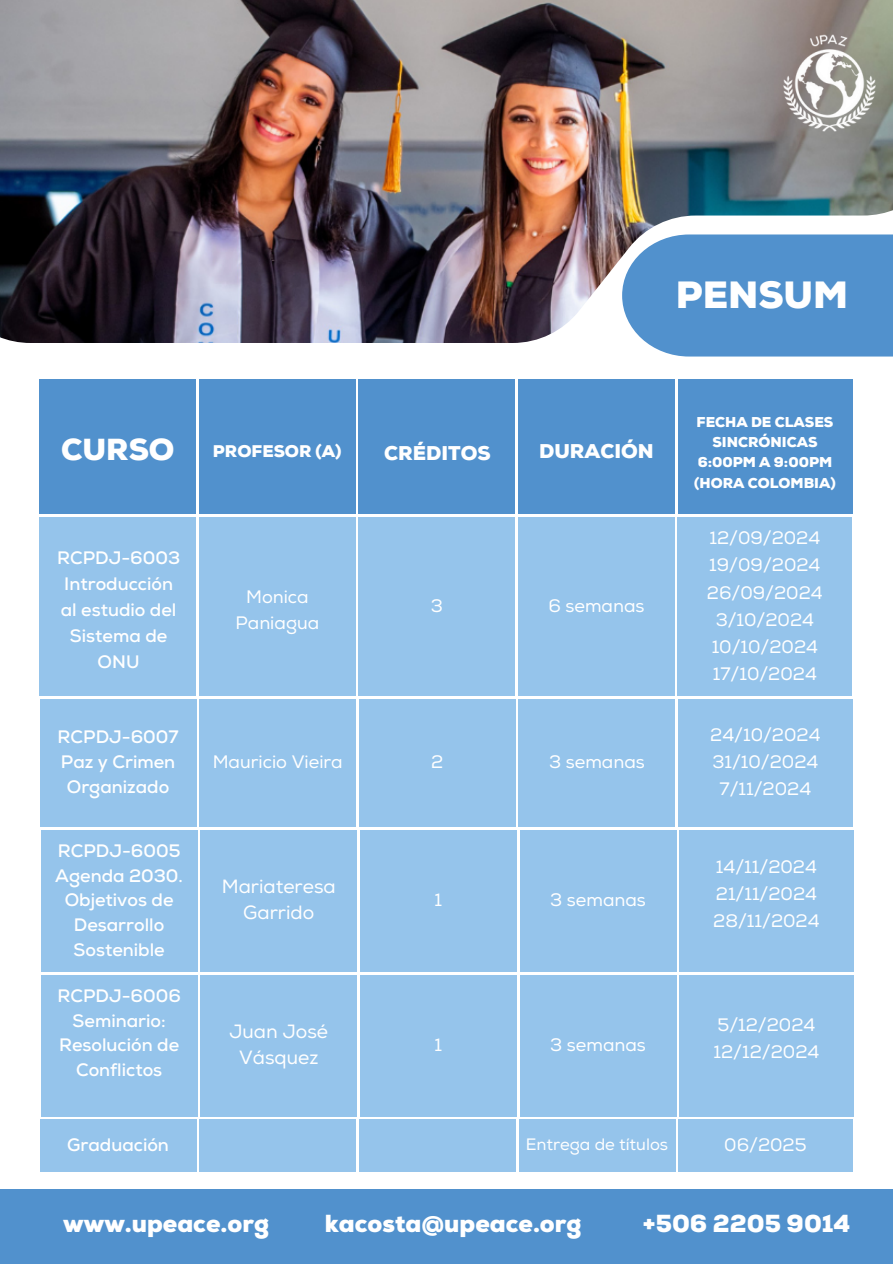
<style>
.page{position:relative;width:893px;height:1264px;background:#fff}
.page>*{position:absolute;margin:0;border:0;box-sizing:border-box;transform-origin:0 0}
.t1{font:900 37.8px "Nexa";color:#fff}
.t2{font:900 30.3px "Nexa";color:#fff}
.t3{font:900 24.6px "Nexa";color:#fff}
.t4{font:900 19.8px "Nexa";color:#fff}
.t5{font:19.2px/25.8px "Nexa";color:#fff;text-align:center}
.t6{font:18px/25.8px "Nexa";color:#fff;text-align:center}
.t7{font:700 18px/24.8px "Nexa";color:#fff;text-align:center}
.t8{font:900 16.8px "Nexa";color:#fff}
.t9{font:16.5px "Nexa";color:#fff}
.t10{font:900 14.25px/20.2px "Nexa";color:#fff;text-align:center}
</style>
<div class="page">
<div style="left:622px;top:234px;width:270px;height:122px;background:#5191cd"></div>
<div style="left:0;top:1189px;width:892px;height:74px;background:#5191cd"></div>
<div style="left:39px;top:517px;width:157px;height:179px;background:#95c4eb"></div>
<div style="left:199px;top:517px;width:156px;height:179px;background:#95c4eb"></div>
<div style="left:358px;top:517px;width:157px;height:179px;background:#95c4eb"></div>
<div style="left:518px;top:517px;width:156px;height:179px;background:#95c4eb"></div>
<div style="left:677px;top:517px;width:175px;height:179px;background:#95c4eb"></div>
<div style="left:39px;top:379px;width:157px;height:135px;background:#5191cd"></div>
<div style="left:199px;top:379px;width:156px;height:135px;background:#5191cd"></div>
<div style="left:359px;top:379px;width:156px;height:135px;background:#5191cd"></div>
<div style="left:518px;top:379px;width:156px;height:135px;background:#5191cd"></div>
<div style="left:677px;top:379px;width:175px;height:135px;background:#5191cd"></div>
<div style="left:40px;top:699px;width:156px;height:127px;background:#95c4eb"></div>
<div style="left:199px;top:699px;width:157px;height:127px;background:#95c4eb"></div>
<div style="left:359px;top:699px;width:156px;height:127px;background:#95c4eb"></div>
<div style="left:518px;top:699px;width:157px;height:127px;background:#95c4eb"></div>
<div style="left:678px;top:699px;width:174px;height:127px;background:#95c4eb"></div>
<div style="left:41px;top:830px;width:156px;height:141px;background:#95c4eb"></div>
<div style="left:200px;top:830px;width:157px;height:141px;background:#95c4eb"></div>
<div style="left:360px;top:830px;width:156px;height:141px;background:#95c4eb"></div>
<div style="left:519px;top:830px;width:157px;height:141px;background:#95c4eb"></div>
<div style="left:679px;top:830px;width:174px;height:141px;background:#95c4eb"></div>
<div style="left:41px;top:974px;width:156px;height:142px;background:#95c4eb"></div>
<div style="left:200px;top:974px;width:157px;height:142px;background:#95c4eb"></div>
<div style="left:360px;top:974px;width:156px;height:142px;background:#95c4eb"></div>
<div style="left:519px;top:974px;width:157px;height:142px;background:#95c4eb"></div>
<div style="left:679px;top:974px;width:174px;height:142px;background:#95c4eb"></div>
<div style="left:40px;top:1119px;width:156px;height:52px;background:#95c4eb"></div>
<div style="left:199px;top:1119px;width:157px;height:52px;background:#95c4eb"></div>
<div style="left:359px;top:1119px;width:156px;height:52px;background:#95c4eb"></div>
<div style="left:518px;top:1119px;width:157px;height:52px;background:#95c4eb"></div>
<div style="left:678px;top:1119px;width:174px;height:52px;background:#95c4eb"></div>
<img style="left:0;top:0;width:892px;height:343px">
<img style="left:778px;top:21px;width:102px;height:118px">
<p class="t1" style="left:675px;top:272px;width:174px">PENSUM</p>
<h6 class="t2" style="left:61px;top:432px;width:115px">CURSO</h6>
<p class="t8" style="left:213px;top:441px;width:130px">PROFESOR (A)</p>
<h6 class="t4" style="left:384px;top:441px;width:108px">CRÉDITOS</h6>
<h6 class="t4" style="left:539px;top:440px;width:116px">DURACIÓN</h6>
<h6 class="t7" style="left:57px;top:545px;width:124px;line-height:25.8px">RCPDJ-6003<br>Introducción al estudio del<br>Sistema de<br>ONU</h6>
<h6 class="t7" style="left:58px;top:725px;width:122px">RCPDJ-6007<br>Paz y Crimen<br>Organizado</h6>
<h6 class="t7" style="left:55px;top:839px;width:129px">RCPDJ-6005<br>Agenda 2030.<br>Objetivos de<br>Desarrollo<br>Sostenible</h6>
<h6 class="t7" style="left:57px;top:983px;width:125px">RCPDJ-6006<br>Seminario:<br>Resolución de<br>Conflictos</h6>
<h6 class="t6" style="left:235px;top:584px;width:85px">Monica<br>Paniagua</h6>
<p class="t6" style="left:431px;top:593px;width:14px">3</p>
<h1 class="t6" style="left:548px;top:593px;width:98px">6 semanas</h1>
<h6 class="t6" style="left:213px;top:749px;width:131px">Mauricio Vieira</h6>
<h5 class="t6" style="left:431px;top:749px;width:14px">2</h5>
<h6 class="t6" style="left:549px;top:749px;width:97px">3 semanas</h6>
<h6 class="t5" style="left:222px;top:874px;width:116px">Mariateresa<br>Garrido</h6>
<h6 class="t5" style="left:229px;top:1018px;width:100px">Juan José<br>Vásquez</h6>
<h5 class="t6" style="left:434px;top:887px;width:9px">1</h5>
<h6 class="t6" style="left:550px;top:887px;width:97px">3 semanas</h6>
<h5 class="t6" style="left:434px;top:1032px;width:9px">1</h5>
<h6 class="t6" style="left:550px;top:1032px;width:97px">3 semanas</h6>
<h6 class="t10" style="left:694px;top:412px;width:143px">FECHA DE CLASES<br>SINCRÓNICAS<br>6:00PM A 9:00PM (HORA COLOMBIA)</h6>
<p class="t6" style="left:709px;top:526px;width:112px">12/09/2024</p>
<h2 class="t6" style="left:709px;top:553px;width:113px">19/09/2024</h2>
<h4 class="t6" style="left:707px;top:580px;width:117px">26/09/2024</h4>
<h4 class="t6" style="left:715px;top:607px;width:100px">3/10/2024</h4>
<p class="t6" style="left:711px;top:634px;width:108px">10/10/2024</p>
<h5 class="t6" style="left:712px;top:661px;width:106px">17/10/2024</h5>
<p class="t6" style="left:710px;top:722px;width:112px">24/10/2024</p>
<h6 class="t6" style="left:712px;top:749px;width:107px">31/10/2024</h6>
<h6 class="t6" style="left:719px;top:776px;width:93px">7/11/2024</h6>
<p class="t6" style="left:716px;top:854px;width:102px">14/11/2024</p>
<h6 class="t6" style="left:715px;top:881px;width:103px">21/11/2024</h6>
<h6 class="t6" style="left:713px;top:908px;width:108px">28/11/2024</h6>
<p class="t6" style="left:717px;top:1012px;width:99px">5/12/2024</p>
<h6 class="t6" style="left:713px;top:1039px;width:107px">12/12/2024</h6>
<h6 class="t7" style="left:67px;top:1133px;width:103px">Graduación</h6>
<h6 class="t9" style="left:525px;top:1134px;width:144px">Entrega de títulos</h6>
<h5 class="t6" style="left:724px;top:1132px;width:84px">06/2025</h5>
<p class="t3" style="left:63px;top:1209px;width:207px">www.upeace.org</p>
<p class="t3" style="left:325px;top:1209px;width:258px">kacosta@upeace.org</p>
<p class="t3" style="left:643px;top:1209px;width:209px">+506 2205 9014</p>
</div>
